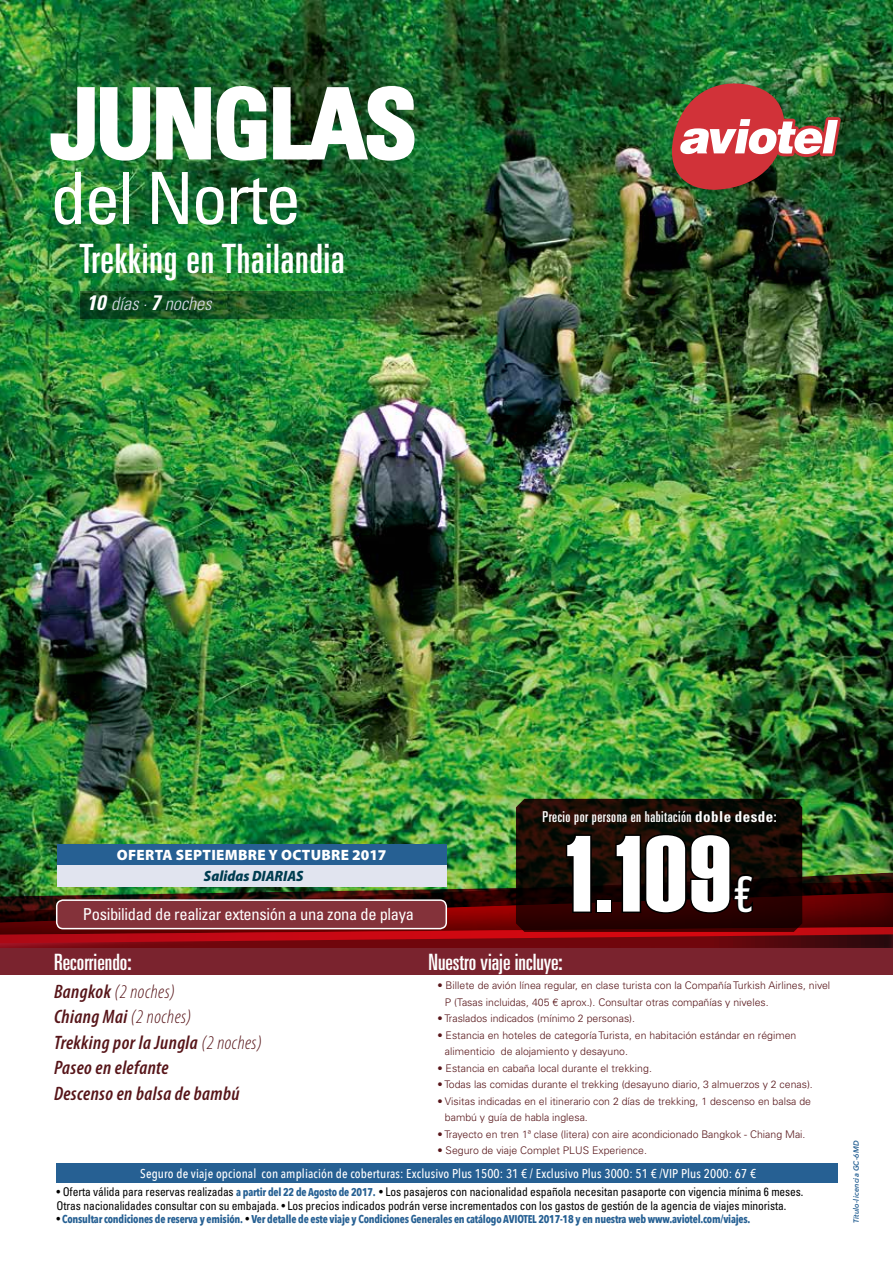
<style>
.page{position:relative;width:893px;height:1263px;background:#fff}
.page>*{position:absolute;margin:0;border:0;box-sizing:border-box;transform-origin:0 0}
.t1{font:108px "Haettenschweiler";color:#fff}
.t2{font:700 condensed 96px "Univers LT Std";letter-spacing:-.03em;color:#fff}
.t3{font:condensed 72px "Univers LT Std";letter-spacing:-.03em;color:#fff}
.t4{font:ultra-condensed 40.5px "Univers LT Std";letter-spacing:.02em;color:#fff}
.t5{font:ultra-condensed 22.5px "Univers LT Std";color:#fff}
.t6{font:italic 600 condensed 19.5px/25.5px "Myriad Pro";letter-spacing:.02em;color:#571519}
.t7{font:italic 300 condensed 18.3px "Univers LT Std";color:#d7dbe9}
.t8{font:condensed 16.5px "Univers LT Std";letter-spacing:-.02em;color:#fff}
.t9{font:ultra-condensed 15px "Univers LT Std";letter-spacing:.03em;color:#fff}
.t10{font:900 15px "Myriad Pro";letter-spacing:.02em;color:#fff}
.t11{font:italic 900 semi-condensed 15px "Myriad Pro";color:#003d51}
.t12{font:500 12.75px "Avenir Next Condensed";letter-spacing:.01em;color:#fff}
.t13{font:condensed 12px/13.5px "Univers LT Std";letter-spacing:-.01em;color:#000;scale:.96 1}
.t14{font:700 11.25px "Avenir Next Condensed";letter-spacing:-.02em;color:#266093;scale:.96 1}
.t15{font:300 10.5px/16.5px "Univers LT Std";color:#571519}
.t16{font:italic 600 7.5px "Avenir Next";letter-spacing:.02em;color:#266093}
.s1{font-weight:700;font-size:21px;color:#fff}
.s2{font-weight:700;font-stretch:condensed}
.s3{font-family:"Univers LT Std";font-stretch:ultra-condensed;font-size:49.5px}
.s4{font-family:"Avenir Next Condensed";font-weight:700;font-stretch:normal;font-size:11.25px;color:#266093}
.s5{font-family:"Univers LT Std";font-weight:400;font-stretch:condensed;font-size:12px;color:#000}
.s6{font-weight:300}
</style>
<div class="page">
<div style="left:0;top:0;width:893px;height:923px;background:#000;opacity:.4"></div>
<div style="left:0;top:870px;width:893px;height:65px;background:#000;opacity:.6"></div>
<div style="left:0;top:889px;width:893px;height:81px;background:#000;opacity:.9"></div>
<img style="left:0;top:878px;width:893px;height:66px">
<div style="left:0;top:949px;width:893px;height:26px;background:#7a232e"></div>
<div style="left:669px;top:82px;width:177px;height:115px;background:#000;opacity:.14"></div>
<img style="left:664px;top:78px;width:177px;height:118px">
<div style="left:57px;top:1164px;width:781px;height:19px;background:#266093"></div>
<svg style="left:516px;top:799px;width:286px;height:133px;background:#190703"></svg>
<img style="left:81px;top:291px;width:390px;height:27px">
<img style="left:49px;top:84px;width:367px;height:78px">
<div style="left:57px;top:844px;width:389px;height:21px;background:#266093"></div>
<div style="left:57px;top:865px;width:389px;height:21px;background:#e1e4ef"></div>
<div style="left:57px;top:900px;width:389px;height:29px;background:#84323a;border-radius:6px"></div>
<div style="left:56px;top:899px;width:391px;height:30px;border:2px solid #fff;border-radius:6px"></div>
<h2 class="t2" style="left:51px;top:65px;width:368px">JUNGLAS</h2>
<h3 class="t3" style="left:51px;top:153px;width:252px">del Norte</h3>
<h3 class="t4" style="left:80px;top:236px;width:267px">Trekking en Thailandia</h3>
<h3 class="t7" style="left:87px;top:293px;width:126px"><span class="s1">10</span> días · <span class="s1">7</span> noches</h3>
<h3 class="t10" style="left:117px;top:847px;width:271px">OFERTA SEPTIEMBRE Y OCTUBRE 2017</h3>
<h3 class="t11" style="left:204px;top:867px;width:101px">Salidas DIARIAS</h3>
<h3 class="t8" style="left:83px;top:904px;width:333px">Posibilidad de realizar extensión a una zona de playa</h3>
<h3 class="t9" style="left:542px;top:808px;width:236px">Precio por persona en habitación <span class="s2">doble desde</span>:</h3>
<h1 class="t1" style="left:566px;top:800px;width:188px">1.109<span class="s3">€</span></h1>
<h3 class="t5" style="left:428px;top:949px;width:136px">Nuestro viaje incluye:</h3>
<p class="t15" style="left:445px;top:977px;width:387px;text-indent:-7px">• Billete de avión línea regular, en clase turista con la Compañía Turkish Airlines, nivel<br>P (Tasas incluidas, 405 € aprox.). Consultar otras compañías y niveles.</p>
<p class="t15" style="left:437px;top:1010px;width:199px">• Traslados indicados (mínimo 2 personas).</p>
<p class="t15" style="left:445px;top:1027px;width:353px;text-indent:-7px">• Estancia en hoteles de categoría Turista, en habitación estándar en régimen alimenticio de alojamiento y desayuno.</p>
<p class="t15" style="left:437px;top:1060px;width:216px">• Estancia en cabaña local durante el trekking.</p>
<p class="t15" style="left:437px;top:1076px;width:377px">• Todas las comidas durante el trekking (desayuno diario, 3 almuerzos y 2 cenas).</p>
<p class="t15" style="left:445px;top:1093px;width:368px;text-indent:-7px">• Visitas indicadas en el itinerario con 2 días de trekking, 1 descenso en balsa de bambú y guía de habla inglesa.</p>
<p class="t15" style="left:437px;top:1126px;width:370px">• Trayecto en tren 1ª clase (litera) con aire acondicionado Bangkok - Chiang Mai.</p>
<p class="t15" style="left:437px;top:1142px;width:211px">• Seguro de viaje Complet PLUS Experience.</p>
<p class="t13" style="left:57px;top:1185px;width:779px">• Oferta válida para reservas realizadas <span class="s4">a partir del 22 de Agosto de 2017.</span> • Los pasajeros con nacionalidad española necesitan pasaporte con vigencia mínima 6 meses.<br>Otras nacionalidades consultar con su embajada. • Los precios indicados podrán verse incrementados con los gastos de gestión de la agencia de viajes minorista.</p>
<p class="t14" style="left:57px;top:1212px;width:724px"><span class="s5">•</span> Consultar condiciones de reserva y emisión. <span class="s5">•</span> Ver detalle de este viaje y Condiciones Generales en catálogo AVIOTEL 2017-18 y en nuestra web www.aviotel.com/viajes.</p>
<h3 class="t5" style="left:54px;top:949px;width:79px">Recorriendo:</h3>
<h3 class="t6" style="left:54px;top:979px;width:209px">Bangkok <span class="s6">(2 noches)<br></span>Chiang Mai <span class="s6">(2 noches)<br></span>Trekking por la Jungla <span class="s6">(2 noches)<br></span>Paseo en elefante<br>Descenso en balsa de bambú</h3>
<p class="t12" style="left:140px;top:1165px;width:617px">Seguro de viaje opcional con ampliación de coberturas: Exclusivo Plus 1500: 31 € / Exclusivo Plus 3000: 51 € /VIP Plus 2000: 67 €</p>
<p class="t16" style="left:852px;top:1223px;width:85px;rotate:-90deg">Título-licencia GC-6MD</p>
</div>
